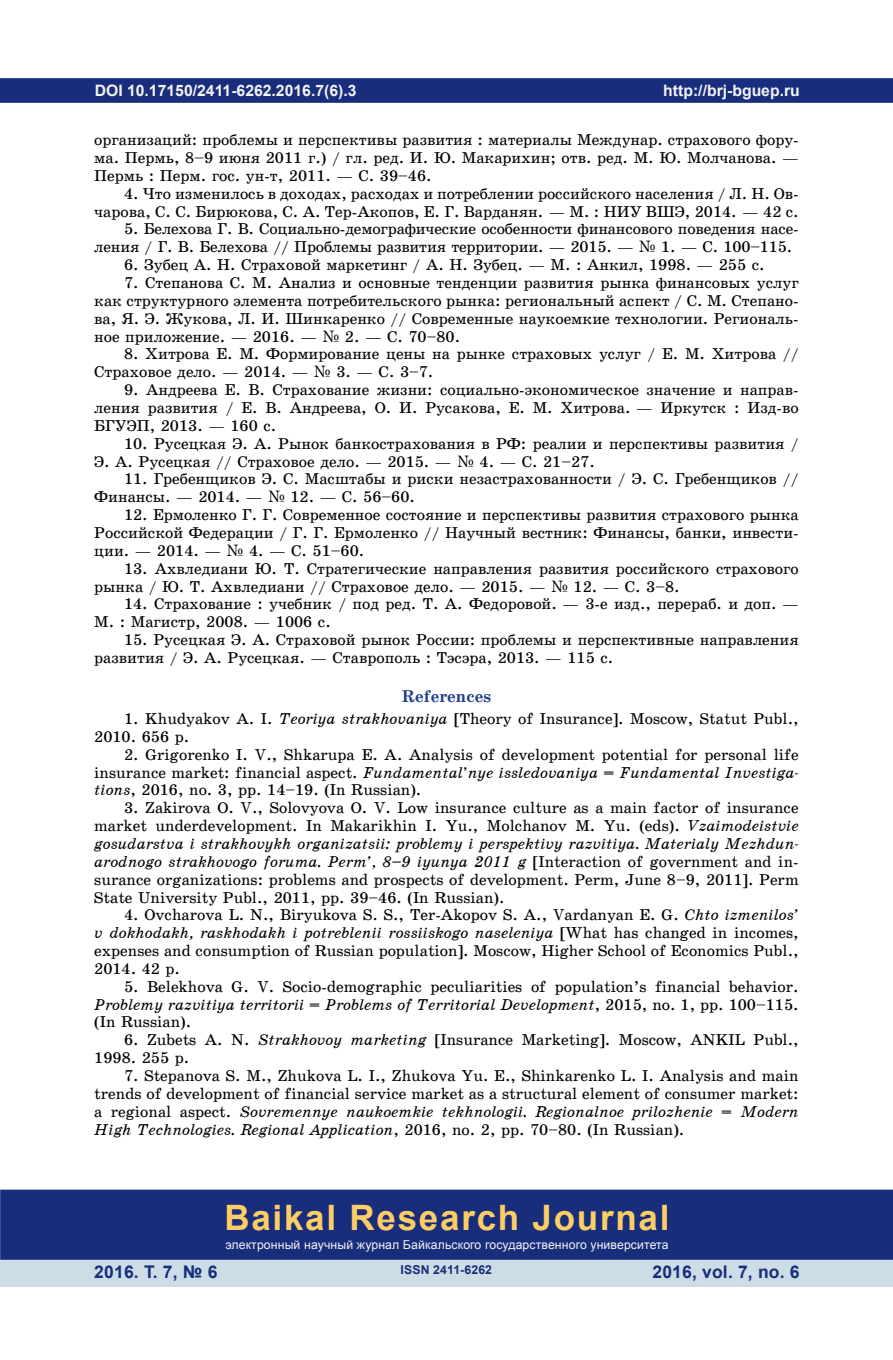
<style>
.page{position:relative;width:893px;height:1360px;background:#fff}
.page>*{position:absolute;margin:0;border:0;box-sizing:border-box;transform-origin:0 0}
.t1{font:700 35px "Arial";letter-spacing:.05em;color:#fecd64}
.t2{font:700 17.5px "Arial";letter-spacing:.01em;color:#182d7c}
.t3{font:17.15px "School Book C Bold";color:#253f8e}
.t4{font:15.75px/17.8px "School Book C";color:#000}
.t5{font:15.75px/17.8px "School Book C Italic";color:#000}
.t6{font:700 15.75px "Arial";color:#f2f3f4}
.t7{font:12.25px "Arial";letter-spacing:.01em;color:#f2f3f4}
.t8{font:700 12.25px "Arial";letter-spacing:.01em;color:#182d7c}
.s1{font-family:"Century Schoolbook"}
.s2{font-family:"School Book C Italic"}
.s3{font-family:"School Book C"}
</style>
<div class="page">
<div style="left:0;top:78px;width:893px;height:25px;background:#182d7c;border:2px solid #182d7c"></div>
<div style="left:0;top:1258px;width:893px;height:28px;background:#cddde6"></div>
<div style="left:0;top:1189px;width:893px;height:70px;background:#182d7c;border:2px solid #182d7c"></div>
<p class="t6" style="left:95px;top:79px;width:263px">DOI 10.17150/2411-6262.2016.7(6).3</p>
<p class="t4" style="left:94px;top:131px;width:706px;text-align:justify">организаций: проблемы и перспективы развития : материалы Междунар. страхового фору&shy;ма. Пермь, 8–9 июня 2011 г.) / гл. ред. И. Ю. Макарихин; отв. ред. М. Ю. Молчанова. — Пермь : Перм. гос. ун-т, 2011. — C. 39–46.</p>
<p class="t4" style="left:94px;top:185px;width:706px;text-align:right">4. Что изменилось в доходах, расходах и потреблении российского населения / Л. Н. Ов&shy;чарова, С. С. Бирюкова, С. А. Тер-Акопов, Е. Г. Варданян. — М. : НИУ ВШЭ, 2014. — 42 с.</p>
<p class="t4" style="left:94px;top:220px;width:706px;text-indent:30px">5. Белехова Г. В. Социально-демографические особенности финансового поведения насе&shy;ления / Г. В. Белехова // Проблемы развития территории. — 2015. — <span class="s1">№</span> 1. — С. 100–115.</p>
<p class="t4" style="left:124px;top:256px;width:642px">6. Зубец А. Н. Страховой маркетинг / А. Н. Зубец. — М. : Анкил, 1998. — 255 с.</p>
<p class="t4" style="left:94px;top:274px;width:706px;text-align:justify;text-indent:30px">7. Степанова С. М. Анализ и основные тенденции развития рынка финансовых услуг как структурного элемента потребительского рынка: региональный аспект / С. М. Степано&shy;ва, Я. Э. Жукова, Л. И. Шинкаренко // Современные наукоемкие технологии. Региональ&shy;ное приложение. — 2016. — <span class="s1">№</span> 2. — С. 70–80.</p>
<p class="t4" style="left:94px;top:345px;width:706px;text-indent:30px">8. Хитрова Е. М. Формирование цены на рынке страховых услуг / Е. М. Хитрова //<br>Страховое дело. — 2014. — <span class="s1">№</span> 3. — С. 3–7.</p>
<p class="t4" style="left:94px;top:381px;width:706px;text-align:justify;text-indent:30px">9. Андреева Е. В. Страхование жизни: социально-экономическое значение и направ&shy;ления развития / Е. В. Андреева, О. И. Русакова, Е. М. Хитрова. — Иркутск : Изд-во БГУЭП, 2013. — 160 с.</p>
<p class="t4" style="left:94px;top:434px;width:706px;text-indent:30px">10. Русецкая Э. А. Рынок банкострахования в РФ: реалии и перспективы развития /<br>Э. А. Русецкая // Страховое дело. — 2015. — <span class="s1">№</span> 4. — С. 21–27.</p>
<p class="t4" style="left:94px;top:470px;width:706px;text-indent:30px">11. Гребенщиков Э. С. Масштабы и риски незастрахованности / Э. С. Гребенщиков //<br>Финансы. — 2014. — <span class="s1">№</span> 12. — С. 56–60.</p>
<p class="t4" style="left:94px;top:506px;width:706px;text-align:justify;text-indent:30px">12. Ермоленко Г. Г. Современное состояние и перспективы развития страхового рынка Российской Федерации / Г. Г. Ермоленко // Научный вестник: Финансы, банки, инвести&shy;ции. — 2014. — <span class="s1">№</span> 4. — С. 51–60.</p>
<p class="t4" style="left:94px;top:559px;width:706px;text-indent:30px">13. Ахвледиани Ю. Т. Стратегические направления развития российского страхового рынка / Ю. Т. Ахвледиани // Страховое дело. — 2015. — <span class="s1">№</span> 12. — С. 3–8.</p>
<p class="t4" style="left:94px;top:595px;width:706px;text-indent:30px">14. Страхование : учебник / под ред. Т. А. Федоровой. — 3-е изд., перераб. и доп. —<br>М. : Магистр, 2008. — 1006 с.</p>
<p class="t4" style="left:94px;top:631px;width:706px;text-indent:30px">15. Русецкая Э. А. Страховой рынок России: проблемы и перспективные направления развития / Э. А. Русецкая. — Ставрополь : Тэсэра, 2013. — 115 с.</p>
<p class="t3" style="left:402px;top:687px;width:91px">References</p>
<p class="t4" style="left:94px;top:709px;width:706px;text-indent:30px">1. Khudyakov A. I. <span class="s2">Teoriya strakhovaniya</span> [Theory of Insurance]. Moscow, Statut Publ.,<br>2010. 656 p.</p>
<p class="t4" style="left:124px;top:745px;width:676px">2. Grigorenko I. V., Shkarupa E. A. Analysis of development potential for personal life</p>
<p class="t5" style="left:94px;top:763px;width:706px"><span class="s3">insurance market: financial aspect.</span> Fundamental’nye issledovaniya = Fundamental Investiga-</p>
<p class="t4" style="left:94px;top:781px;width:329px"><span class="s2">tions</span>, 2016, no. 3, pp. 14–19. (In Russian).</p>
<p class="t4" style="left:94px;top:799px;width:706px;text-align:right">3. Zakirova O. V., Solovyova O. V. Low insurance culture as a main factor of insurance market underdevelopment. In Makarikhin I. Yu., Molchanov M. Yu. (eds). <span class="s2">Vzaimodeistvie</span></p>
<p class="t5" style="left:94px;top:834px;width:706px">gosudarstva i strakhovykh organizatsii: problemy i perspektivy razvitiya. Materialy Mezhdun&shy;arodnogo strakhovogo foruma. Perm’, 8–9 iyunya 2011 g <span class="s3">[Interaction of government and in-</span></p>
<p class="t4" style="left:94px;top:870px;width:706px">surance organizations: problems and prospects of development. Perm, June 8–9, 2011]. Perm<br>State University Publ., 2011, pp. 39–46. (In Russian).</p>
<p class="t4" style="left:124px;top:906px;width:676px">4. Ovcharova L. N., Biryukova S. S., Ter-Akopov S. A., Vardanyan E. G. <span class="s2">Chto izmenilos’</span></p>
<p class="t5" style="left:94px;top:923px;width:706px">v dokhodakh, raskhodakh i potreblenii rossiiskogo naseleniya <span class="s3">[What has changed in incomes,</span></p>
<p class="t4" style="left:94px;top:941px;width:706px">expenses and consumption of Russian population]. Moscow, Higher School of Economics Publ.,<br>2014. 42 p.</p>
<p class="t4" style="left:124px;top:977px;width:676px">5. Belekhova G. V. Socio-demographic peculiarities of population’s financial behavior.</p>
<p class="t5" style="left:94px;top:995px;width:706px">Problemy razvitiya territorii = Problems of Territorial Development<span class="s3">, 2015, no. 1, pp. 100–115.</span></p>
<p class="t4" style="left:94px;top:1013px;width:99px">(In Russian).</p>
<p class="t4" style="left:94px;top:1031px;width:706px;text-indent:30px">6. Zubets A. N. <span class="s2">Strakhovoy marketing</span> [Insurance Marketing]. Moscow, ANKIL Publ.,<br>1998. 255 p.</p>
<p class="t4" style="left:94px;top:1066px;width:706px;text-align:right">7. Stepanova S. M., Zhukova L. I., Zhukova Yu. E., Shinkarenko L. I. Analysis and main trends of development of financial service market as a structural element of consumer market:</p>
<p class="t5" style="left:94px;top:1102px;width:706px"><span class="s3">a regional aspect.</span> Sovremennye naukoemkie tekhnologii. Regionalnoe prilozhenie = Modern<br>High Technologies. Regional Application<span class="s3">, 2016, no. 2, pp. 70–80. (In Russian).</span></p>
<p class="t6" style="left:663px;top:79px;width:138px">http://brj-bguep.ru</p>
<h1 class="t1" style="left:224px;top:1193px;width:447px">Baikal Research Journal</h1>
<p class="t7" style="left:225px;top:1236px;width:445px">электронный научный журнал Байкальского государственного университета</p>
<p class="t2" style="left:94px;top:1259px;width:125px">2016. Т. 7, № 6</p>
<p class="t2" style="left:652px;top:1259px;width:149px">2016, vol. 7, no. 6</p>
<p class="t8" style="left:401px;top:1261px;width:93px">ISSN 2411-6262</p>
</div>
